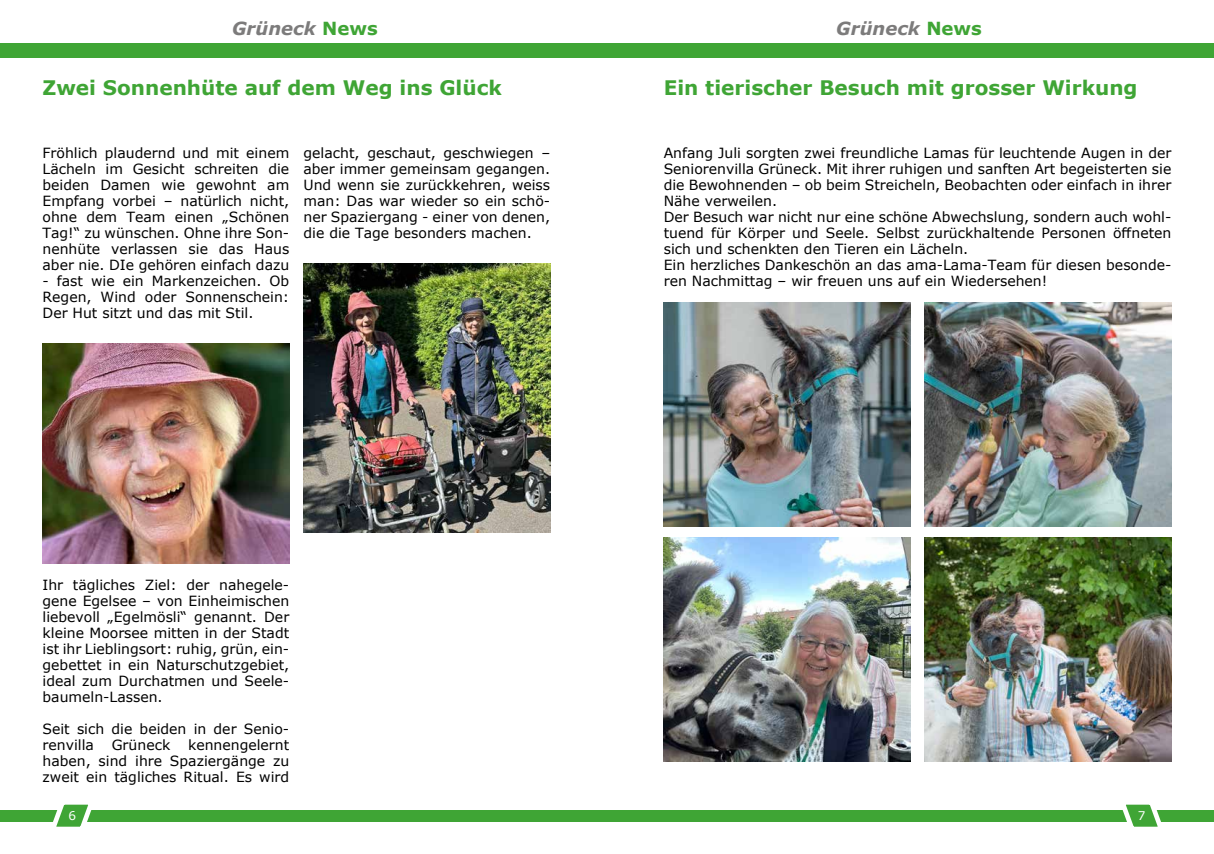
<style>
.page{position:relative;width:1214px;height:854px;background:#fff}
.page>*{position:absolute;margin:0;border:0;box-sizing:border-box;transform-origin:0 0}
.t1{font:700 20px "Verdana";color:#3fa535}
.t2{font:italic 700 18px "Verdana";color:#7c7b7b}
.t3{font:14px/16px "Verdana";color:#000;text-align:justify}
.t4{font:12px "Verdana";color:#fff}
.s1{font-style:normal;color:#3fa535}
</style>
<div class="page">
<div style="left:0;top:43px;width:607px;height:14px;background:#3fa535"></div>
<div style="left:607px;top:43px;width:606px;height:14px;background:#3fa535"></div>
<div style="left:0;top:809px;width:607px;height:12px;background:#3fa535"></div>
<svg style="left:46px;top:804px;width:52px;height:23px"></svg>
<div style="left:607px;top:809px;width:606px;height:12px;background:#3fa535"></div>
<svg style="left:1115px;top:804px;width:52px;height:23px"></svg>
<img style="left:663px;top:302px;width:247px;height:224px">
<img style="left:663px;top:537px;width:247px;height:224px">
<img style="left:924px;top:537px;width:247px;height:224px">
<img style="left:924px;top:302px;width:247px;height:224px">
<img style="left:43px;top:343px;width:246px;height:220px">
<img style="left:303px;top:263px;width:247px;height:269px">
<p class="t2" style="left:232px;top:16px;width:147px">Grüneck <span class="s1">News</span></p>
<p class="t2" style="left:836px;top:16px;width:147px">Grüneck <span class="s1">News</span></p>
<h1 class="t1" style="left:43px;top:74px;width:461px">Zwei Sonnenhüte auf dem Weg ins Glück</h1>
<h1 class="t1" style="left:663px;top:74px;width:475px">Ein tierischer Besuch mit grosser Wirkung</h1>
<p class="t3" style="left:43px;top:144px;width:248px">Fröhlich plaudernd und mit einem Lächeln im Gesicht schreiten die beiden Damen wie gewohnt am Empfang vorbei – natürlich nicht, ohne dem Team einen „Schönen Tag!“ zu wünschen. Ohne ihre Son&shy;nenhüte verlassen sie das Haus aber nie. DIe gehören einfach dazu</p>
<p class="t3" style="left:43px;top:273px;width:248px">- fast wie ein Markenzeichen. Ob Regen, Wind oder Sonnenschein:<br>Der Hut sitzt und das mit Stil.</p>
<p class="t3" style="left:303px;top:144px;width:248px">gelacht, geschaut, geschwiegen – aber immer gemeinsam gegangen.<br>Und wenn sie zurückkehren, weiss man: Das war wieder so ein schö&shy;ner Spaziergang - einer von denen, die die Tage besonders machen.</p>
<p class="t3" style="left:43px;top:577px;width:248px">Ihr tägliches Ziel: der nahegele&shy;gene Egelsee – von Einheimischen liebevoll „Egelmösli“ genannt. Der kleine Moorsee mitten in der Stadt ist ihr Lieblingsort: ruhig, grün, ein&shy;gebettet in ein Naturschutzgebiet, ideal zum Durchatmen und Seele&shy;baumeln-Lassen.</p>
<p class="t3" style="left:43px;top:721px;width:248px">Seit sich die beiden in der Senio&shy;renvilla</p>
<p class="t3" style="left:43px;top:737px;width:248px;text-indent:145px">kennengelernt haben, sind ihre Spaziergänge zu zweit ein tägliches Ritual. Es wird</p>
<p class="t3" style="left:112px;top:737px;width:60px">Grüneck</p>
<p class="t3" style="left:663px;top:144px;width:509px;text-align:left">Anfang Juli sorgten zwei freundliche Lamas für leuchtende Augen in der Seniorenvilla Grüneck. Mit ihrer ruhigen und sanften Art begeisterten sie die Bewohnenden – ob beim Streicheln, Beobachten oder einfach in ihrer Nähe verweilen.<br>Der Besuch war nicht nur eine schöne Abwechslung, sondern auch wohl&shy;tuend für Körper und Seele. Selbst zurückhaltende Personen öffneten sich und schenkten den Tieren ein Lächeln.<br>Ein herzliches Dankeschön an das ama-Lama-Team für diesen besonde&shy;ren Nachmittag – wir freuen uns auf ein Wiedersehen!</p>
<p class="t4" style="left:68px;top:807px;width:9px">6</p>
<p class="t4" style="left:1137px;top:807px;width:9px">7</p>
</div>
